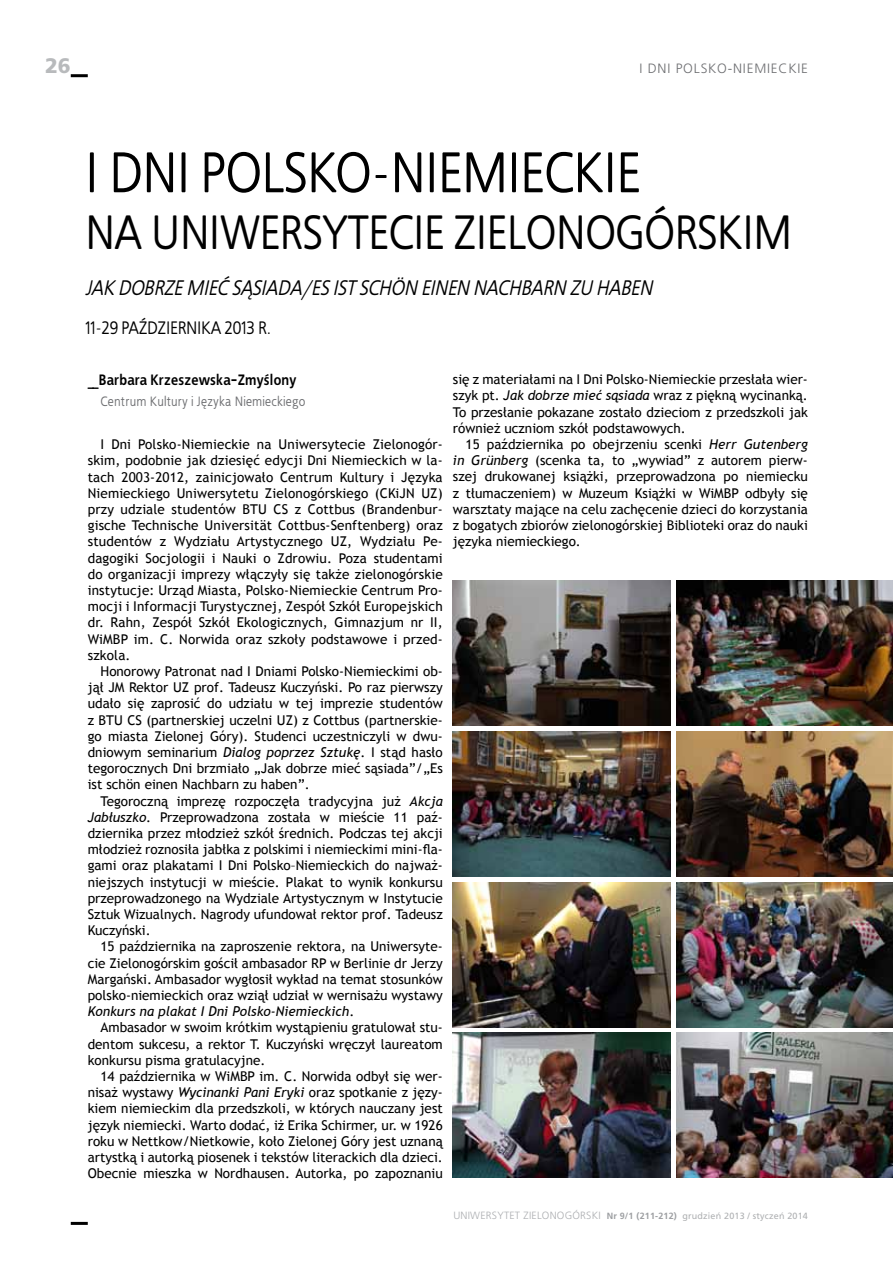
<style>
.page{position:relative;width:893px;height:1263px;background:#fff}
.page>*{position:absolute;margin:0;border:0;box-sizing:border-box;transform-origin:0 0}
.t1{font:57px "EFN Bureau OT";letter-spacing:-.01em;color:#000}
.t2{font:48px "EFN Bureau OT";letter-spacing:-.01em;color:#000}
.t3{font:italic 21px "EFN Bureau OT";letter-spacing:-.01em;color:#000}
.t4{font:900 21px "Frutiger LT Pro";color:#b8babc}
.t5{font:18px "EFN Bureau OT";letter-spacing:-.01em;color:#000}
.t6{font:700 15px "EFN Bureau OT";letter-spacing:.01em;color:#000}
.t7{font:13.5px/16.2px "Trebuchet MS";color:#000;text-align:justify}
.t8{font:13.5px "EFN Bureau OT";letter-spacing:.025em;color:#6d6e71}
.t9{font:300 13.5px "Frutiger LT Pro";letter-spacing:.06em;color:#6d6e71}
.t10{font:300 10.5px "Frutiger LT Pro";letter-spacing:.02em;color:#acaeb1}
.s1{font-style:italic}
.s2{font-weight:700;font-size:9px;color:#9d9fa2}
.s3{font-weight:400;font-size:9px;color:#aeb0b2}
</style>
<div class="page">
<hr style="left:71px;top:74px;width:17px;height:3px;background:#000">
<hr style="left:71px;top:1222px;width:17px;height:3px;background:#000">
<img style="left:676px;top:1033px;width:217px;height:145px">
<img style="left:453px;top:1033px;width:218px;height:145px">
<img style="left:676px;top:882px;width:217px;height:145px">
<img style="left:453px;top:882px;width:218px;height:145px">
<img style="left:453px;top:580px;width:218px;height:146px">
<img style="left:676px;top:580px;width:217px;height:145px">
<img style="left:453px;top:731px;width:218px;height:146px">
<img style="left:676px;top:731px;width:217px;height:146px">
<h3 class="t4" style="left:45px;top:53px;width:27px">26</h3>
<p class="t9" style="left:639px;top:61px;width:54px">I DNI POLSKO</p>
<p class="t9" style="left:728px;top:61px;width:68px">-NIEMIECKIE</p>
<h1 class="t1" style="left:85px;top:140px;width:557px">I DNI POLSKO-NI EMI ECKI E</h1>
<h2 class="t2" style="left:85px;top:205px;width:708px">NA UNIWERSYTECI E ZI ELONOGÓRSKI M</h2>
<h3 class="t3" style="left:85px;top:276px;width:568px">JAK DOBRZE MIEĆ SĄSIADA/ES IST SCHÖN EINEN NACHBARN ZU HABEN</h3>
<h3 class="t5" style="left:85px;top:317px;width:187px">11-29 PAŹDZI ERNIKA 2013 R.</h3>
<p class="t6" style="left:88px;top:371px;width:210px">__ Barbara Krzeszewska-Zmyślony</p>
<p class="t8" style="left:101px;top:393px;width:206px">CENTRUM KULTURY I JĘZYKA NIEMIECKIEGO</p>
<p class="t7" style="left:88px;top:436px;width:357px;text-indent:13px">I Dni Polsko-Niemieckie na Uniwersytecie Zielonogór&shy;skim, podobnie jak dziesięć edycji Dni Niemieckich w la&shy;tach 2003-2012, zainicjowało Centrum Kultury i Języka Niemieckiego Uniwersytetu Zielonogórskiego (CKiJN UZ) przy udziale studentów BTU CS z Cottbus (Brandenbur&shy;gische Technische Universität Cottbus-Senftenberg) oraz studentów z Wydziału Artystycznego UZ, Wydziału Pe&shy;dagogiki Socjologii i Nauki o Zdrowiu. Poza studentami do organizacji imprezy włączyły się także zielonogórskie instytucje: Urząd Miasta, Polsko-Niemieckie Centrum Pro&shy;mocji i Informacji Turystycznej, Zespół Szkół Europejskich dr. Rahn, Zespół Szkół Ekologicznych, Gimnazjum nr II, WiMBP im. C. Norwida oraz szkoły podstawowe i przed&shy;szkola.</p>
<p class="t7" style="left:88px;top:663px;width:357px;text-indent:13px">Honorowy Patronat nad I Dniami Polsko-Niemieckimi ob&shy;jął JM Rektor UZ prof. Tadeusz Kuczyński. Po raz pierwszy udało się zaprosić do udziału w tej imprezie studentów z BTU CS (partnerskiej uczelni UZ) z Cottbus (partnerskie&shy;go miasta Zielonej Góry). Studenci uczestniczyli w dwu&shy;dniowym seminarium <span class="s1">Dialog poprzez Sztukę</span>. I stąd hasło tegorocznych Dni brzmiało „Jak dobrze mieć sąsiada”/„Es ist schön einen Nachbarn zu haben”.</p>
<p class="t7" style="left:88px;top:793px;width:357px;text-indent:13px">Tegoroczną imprezę rozpoczęła tradycyjna już <span class="s1">Akcja Jabłuszko</span>. Przeprowadzona została w mieście 11 paź&shy;dziernika przez młodzież szkół średnich. Podczas tej akcji młodzież roznosiła jabłka z polskimi i niemieckimi mini-fla&shy;gami oraz plakatami I Dni Polsko–Niemieckich do najważ&shy;niejszych instytucji w mieście. Plakat to wynik konkursu przeprowadzonego na Wydziale Artystycznym w Instytucie Sztuk Wizualnych. Nagrody ufundował rektor prof. Tadeusz Kuczyński.</p>
<p class="t7" style="left:88px;top:939px;width:357px;text-indent:13px">15 października na zaproszenie rektora, na Uniwersyte&shy;cie Zielonogórskim gościł ambasador RP w Berlinie dr Jerzy Margański. Ambasador wygłosił wykład na temat stosunków polsko-niemieckich oraz wziął udział w wernisażu wystawy <span class="s1">Konkurs na plakat I Dni Polsko-Niemieckich</span>.</p>
<p class="t7" style="left:88px;top:1020px;width:357px;text-indent:13px">Ambasador w swoim krótkim wystąpieniu gratulował stu&shy;dentom sukcesu, a rektor T. Kuczyński wręczył laureatom konkursu pisma gratulacyjne.</p>
<p class="t7" style="left:88px;top:1068px;width:357px;text-indent:13px">14 października w WiMBP im. C. Norwida odbył się wer&shy;nisaż wystawy <span class="s1">Wycinanki Pani Eryki</span> oraz spotkanie z języ&shy;kiem niemieckim dla przedszkoli, w których nauczany jest język niemiecki. Warto dodać, iż Erika Schirmer, ur. w 1926 roku w Nettkow/Nietkowie, koło Zielonej Góry jest uznaną artystką i autorką piosenek i tekstów literackich dla dzieci.<br>Obecnie mieszka w Nordhausen. Autorka, po zapoznaniu</p>
<p class="t7" style="left:453px;top:371px;width:357px">się z materiałami na I Dni Polsko-Niemieckie przesłała wier&shy;szyk pt. <span class="s1">Jak dobrze mieć sąsiada</span> wraz z piękną wycinanką.<br>To przesłanie pokazane zostało dzieciom z przedszkoli jak również uczniom szkół podstawowych.</p>
<p class="t7" style="left:453px;top:436px;width:357px;text-indent:13px">15 października po obejrzeniu scenki <span class="s1">Herr Gutenberg in Grünberg</span> (scenka ta, to „wywiad” z autorem pierw&shy;szej drukowanej książki, przeprowadzona po niemiecku z tłumaczeniem) w Muzeum Książki w WiMBP odbyły się warsztaty mające na celu zachęcenie dzieci do korzystania z bogatych zbiorów zielonogórskiej Biblioteki oraz do nauki języka niemieckiego.</p>
<p class="t10" style="left:453px;top:1209px;width:356px">UNIWERSYTET ZIELONOGÓRSKI <span class="s2">Nr 9/1 (211-212)</span> <span class="s3">grudzień 2013 / styczeń 2014</span></p>
</div>
